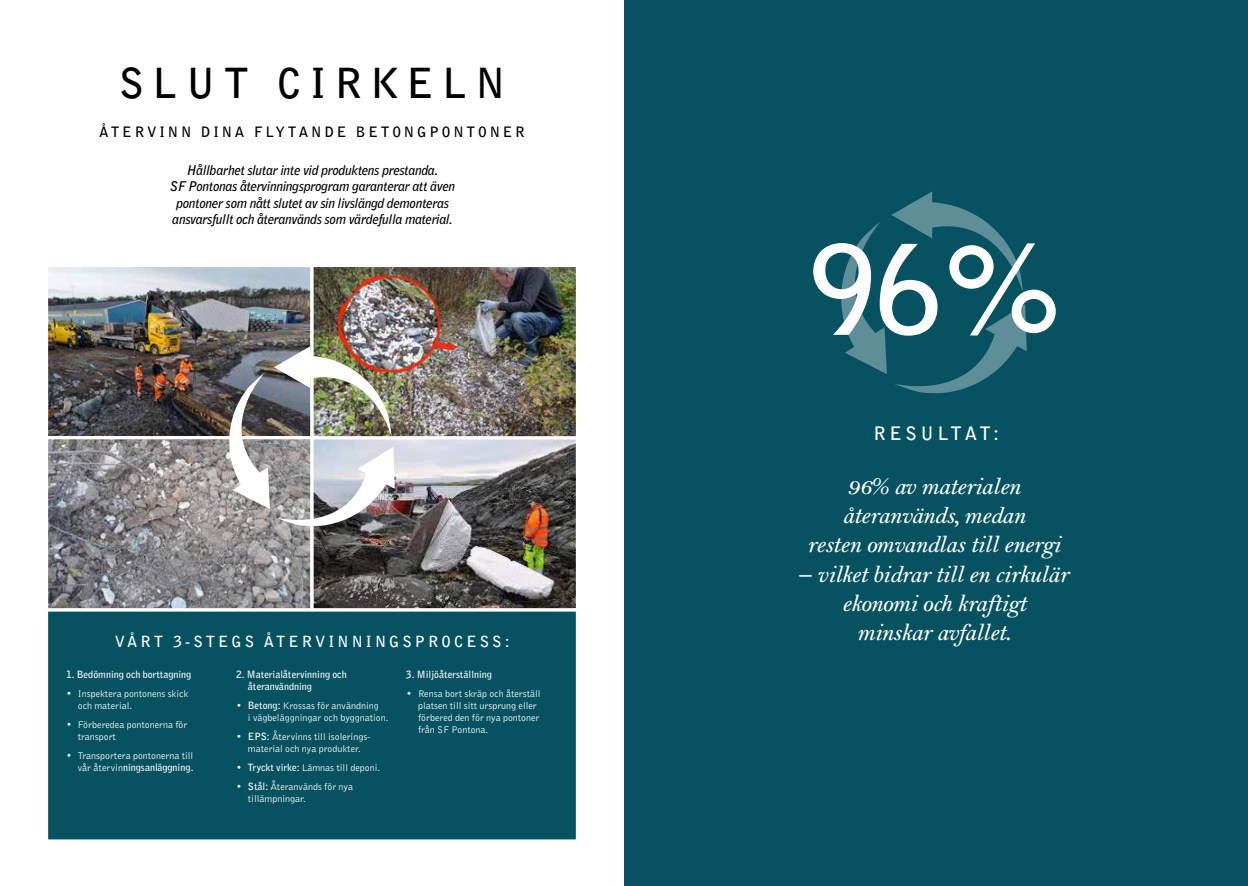
<style>
.page{position:relative;width:1248px;height:886px;background:#fff}
.page>*{position:absolute;margin:0;border:0;box-sizing:border-box;transform-origin:0 0}
.t1{font:700 119.75px "Bell Gothic Std";color:#fff}
.t2{font:700 41.25px "Bell Gothic Std";letter-spacing:.2em;color:#000}
.t3{font:italic 600 24.38px/29.2px "Bell MT Std";letter-spacing:-.02em;color:#fff;text-align:center}
.t4{font:700 18.5px "Bell Gothic Std";letter-spacing:.2em;color:#fff}
.t5{font:700 15.38px "Bell Gothic Std";letter-spacing:.2em;color:#fff}
.t6{font:700 14.25px "Bell Gothic Std";letter-spacing:.2em;color:#000}
.t7{font:italic 700 13.38px/16px "Bell Gothic";letter-spacing:-.02em;color:#000;text-align:center}
.t8{font:10px/12px "Bell Gothic";color:#fff}
.t9{font:700 10px/12px "Bell Gothic";color:#fff}
.s1{font-weight:700}
</style>
<div class="page">
<img style="left:49px;top:268px;width:526px;height:339px">
<div style="left:45px;top:264px;width:268px;height:175px;border:3px solid #fff"></div>
<div style="left:45px;top:436px;width:268px;height:175px;border:3px solid #fff"></div>
<div style="left:310px;top:436px;width:269px;height:175px;border:3px solid #fff"></div>
<div style="left:310px;top:264px;width:269px;height:175px;border:3px solid #fff"></div>
<div style="left:45px;top:608px;width:534px;height:234px;background:#065261;border:3px solid #fff"></div>
<div style="left:624px;top:0;width:623px;height:886px;background:#065261"></div>
<svg style="left:841px;top:191px;width:185px;height:203px"></svg>
<img style="left:216px;top:346px;width:179px;height:189px">
<h2 class="t2" style="left:119px;top:58px;width:388px">SLUT CIRKELN</h2>
<h3 class="t6" style="left:99px;top:124px;width:427px">ÅTERVINN DINA FLYTANDE BETONGPONTONER</h3>
<h3 class="t7" style="left:169px;top:163px;width:286px">Hållbarhet slutar inte vid produktens prestanda.<br>SF Pontonas återvinningsprogram garanterar att även pontoner som nått slutet av sin livslängd demonteras ansvarsfullt och återanvänds som värdefulla material.</h3>
<h3 class="t5" style="left:115px;top:632px;width:396px">VÅRT 3-STEGS ÅTERVINNINGSPROCESS:</h3>
<p class="t9" style="left:66px;top:668px;width:127px">1. Bedömning och borttagning</p>
<p class="t8" style="left:78px;top:687px;width:112px;text-indent:-12px">• Inspektera pontonens skick och material.</p>
<p class="t8" style="left:78px;top:718px;width:111px;text-indent:-12px">• Förberedea pontonerna för transport</p>
<p class="t8" style="left:66px;top:749px;width:129px;text-align:right">• Transportera pontonerna till vår återvin<span class="s1">ningsanläggning.</span></p>
<p class="t9" style="left:248px;top:668px;width:100px;text-indent:-12px">2. Materialåtervinning och återanvändning</p>
<p class="t8" style="left:248px;top:699px;width:142px;text-indent:-12px"><span class="s1">• Betong:</span> Krossas för användning<br>i vägbeläggningar och byggnation.</p>
<p class="t8" style="left:236px;top:730px;width:136px;text-align:center"><span class="s1">• EPS:</span> Återvinns till isolerings&shy;material och nya produkter.</p>
<p class="t8" style="left:236px;top:761px;width:146px"><span class="s1">• Tryckt virke:</span> Lämnas till deponi.</p>
<p class="t8" style="left:248px;top:780px;width:107px;text-indent:-12px"><span class="s1">• Stål:</span> Återanvänds för nya tillämpningar.</p>
<p class="t9" style="left:406px;top:668px;width:87px">3. Miljöåterställning</p>
<p class="t8" style="left:418px;top:687px;width:124px;text-indent:-12px">• Rensa bort skräp och återställ platsen till sitt ursprung eller förbered den för nya pontoner från SF Pontona.</p>
<h1 class="t1" style="left:809px;top:217px;width:254px">96%</h1>
<h3 class="t4" style="left:873px;top:422px;width:127px">RESULTAT:</h3>
<h3 class="t3" style="left:807px;top:472px;width:255px">96% av materialen återanvänds, medan<br>resten omvandlas till energi</h3>
<h3 class="t3" style="left:799px;top:560px;width:270px">– vilket bidrar till en cirkulär ekonomi och kraftigt<br>minskar avfallet.</h3>
</div>
